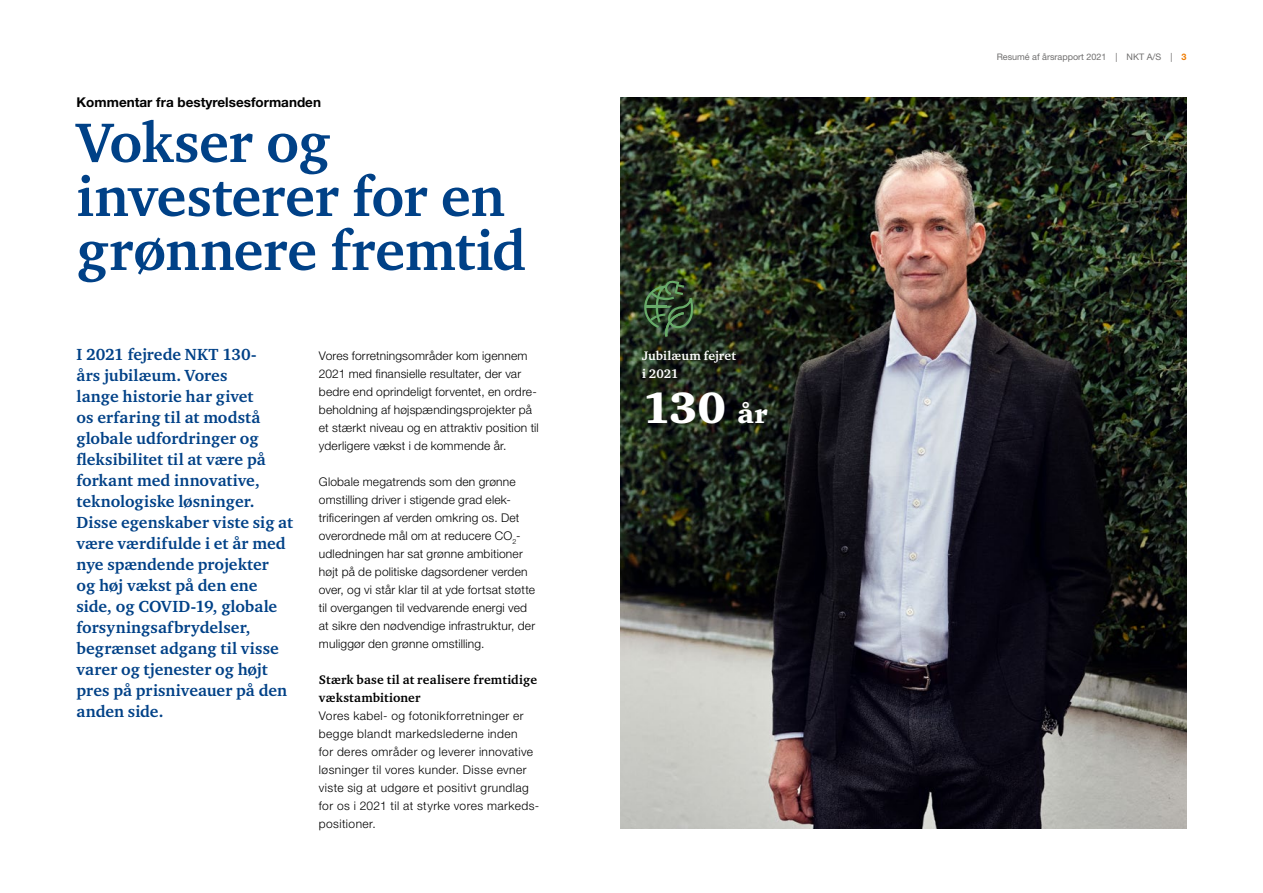
<style>
.page{position:relative;width:1263px;height:893px;background:#fff}
.page>*{position:absolute;margin:0;border:0;box-sizing:border-box;transform-origin:0 0}
.t1{font:700 57px/54px "Charter ITC Std";color:#004187}
.t2{font:900 45px "Charter ITC Std";color:#fff}
.t3{font:700 16.5px/21px "Charter ITC Std";letter-spacing:.005em;color:#004187}
.t4{font:700 13.5px "Helvetica Neue LT Std";color:#000}
.t5{font:700 12.75px/18px "Charter ITC Std";letter-spacing:.02em;color:#000}
.t6{font:700 12.75px/18px "Charter ITC Std";letter-spacing:.015em;color:#fff}
.t7{font:300 12px/18px "Helvetica Neue LT Std";letter-spacing:.015em;color:#000}
.t8{font:300 12px/18px "Helvetica Neue LT Std";letter-spacing:.035em;color:#000}
.t9{font:9px "Helvetica Neue LT Std";color:#706f6f}
.s1{font-size:27px}
.s2{font-weight:700;color:#ef7b00}
</style>
<div class="page">
<img style="left:621px;top:98px;width:565px;height:730px">
<svg style="left:644px;top:280px;width:50px;height:57px;background:#365132"></svg>
<p class="t4" style="left:77px;top:94px;width:246px">Kommentar fra bestyrelsesformanden</p>
<h1 class="t1" style="left:77px;top:115px;width:451px">Vokser og investerer for en grønnere fremtid</h1>
<p class="t3" style="left:77px;top:344px;width:218px">I 2021 fejrede NKT 130-<br>års jubilæum. Vores<br>lange historie har givet<br>os erfaring til at modstå globale udfordringer og fleksibilitet til at være på forkant med innovative, teknologiske løsninger.<br>Disse egenskaber viste sig at være værdifulde i et år med nye spændende projekter<br>og høj vækst på den ene side, og COVID-19, globale forsyningsafbrydelser, begrænset adgang til visse varer og tjenester og højt pres på prisniveauer på den anden side.</p>
<p class="t7" style="left:319px;top:346px;width:221px">Vores forretningsområder kom igennem 2021 med finansielle resultater, der var bedre end oprindeligt forventet, en ordre&shy;beholdning af højspændingsprojekter på et stærkt niveau og en attraktiv position til yderligere vækst i de kommende år.</p>
<p class="t7" style="left:319px;top:472px;width:218px">Globale megatrends som den grønne omstilling driver i stigende grad elek&shy;trificeringen af verden omkring os. Det overordnede mål om at reducere CO<sub>2</sub>- udledningen har sat grønne ambitioner højt på de politiske dagsordener verden over, og vi står klar til at yde fortsat støtte til overgangen til vedvarende energi ved at sikre den nødvendige infrastruktur, der muliggør den grønne omstilling.</p>
<p class="t5" style="left:319px;top:670px;width:220px">Stærk base til at realisere fremtidige vækstambitioner</p>
<p class="t8" style="left:319px;top:706px;width:222px">Vores kabel- og fotonikforretninger er begge blandt markedslederne inden<br>for deres områder og leverer innovative løsninger til vores kunder. Disse evner viste sig at udgøre et positivt grundlag for os i 2021 til at styrke vores markeds&shy;positioner.</p>
<p class="t6" style="left:642px;top:346px;width:95px">Jubilæum fejret i 2021</p>
<h2 class="t2" style="left:642px;top:380px;width:127px">130 <span class="s1">år</span></h2>
<p class="t9" style="left:997px;top:52px;width:191px">Resumé af årsrapport 2021 | NKT A/S | <span class="s2">3</span></p>
</div>
